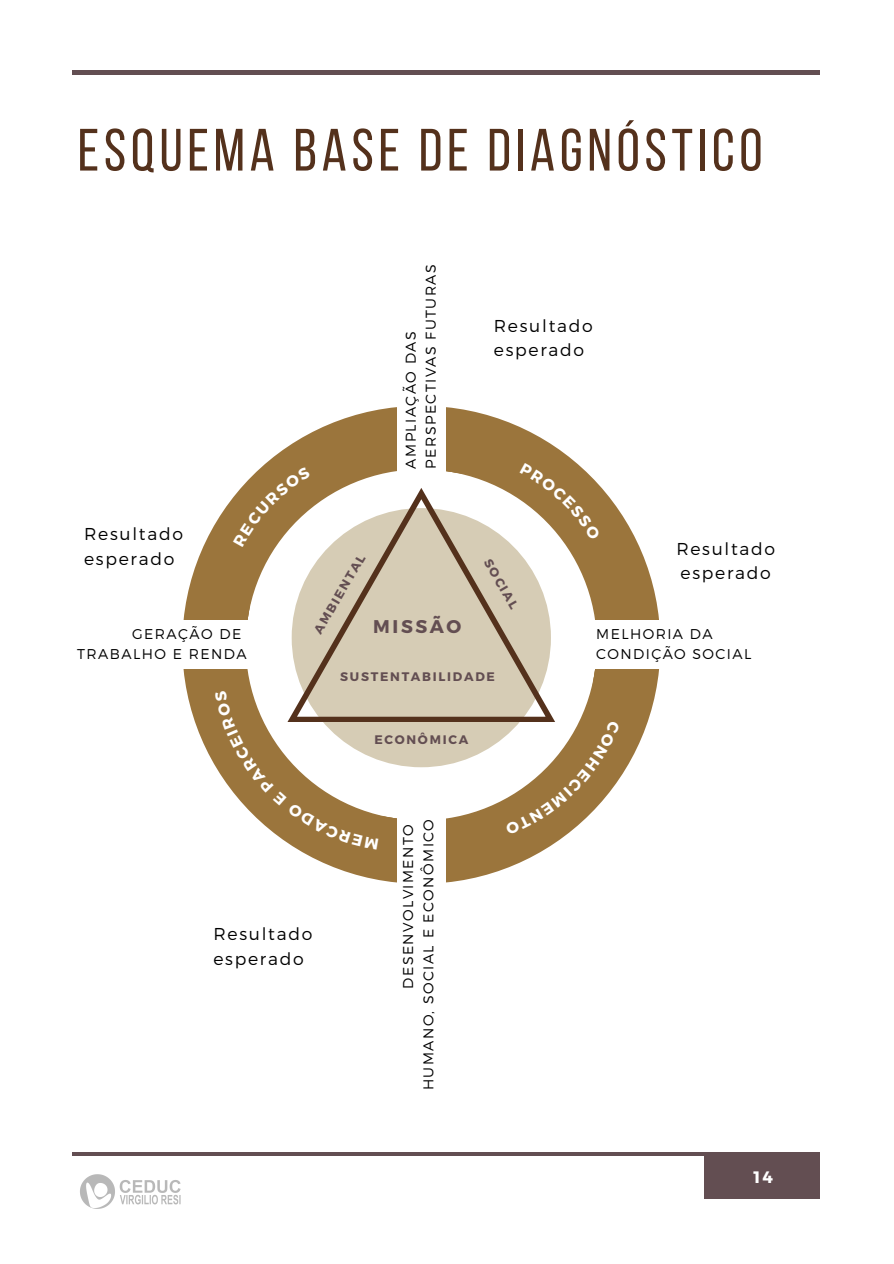
<style>
.page{position:relative;width:894px;height:1264px;background:#fff}
.page>*{position:absolute;margin:0;border:0;box-sizing:border-box;transform-origin:0 0}
.t1{font:59.55px "Bebas Neue";letter-spacing:.08em;color:#54311c}
.t2{font:700 18.3px "Montserrat";letter-spacing:.14em;color:#634e52}
.t3{font:300 17.25px/24.8px "Montserrat";letter-spacing:.1em;color:#000}
.t4{font:700 16.5px "Montserrat";color:#fff}
.t5{font:300 14.25px/20.2px "Montserrat";letter-spacing:.1em;color:#000}
.t6{font:700 12.45px "Montserrat";letter-spacing:.14em;color:#634e52}
</style>
<div class="page">
<hr style="left:72px;top:71px;width:747px;height:3px;background:#634e52">
<div style="left:704px;top:1152px;width:115px;height:46px;background:#634e52"></div>
<hr style="left:72px;top:1152px;width:747px;height:3px;background:#634e52">
<div style="left:182px;top:406px;width:478px;height:477px;background:#9b753c;border-radius:50%"></div>
<div style="left:153px;top:620px;width:536px;height:49px;background:#fff"></div>
<div style="left:397px;top:376px;width:48px;height:537px;background:#fff"></div>
<svg style="left:247px;top:456px;width:362px;height:377px;fill:#fff"></svg>
<div style="left:291px;top:508px;width:260px;height:259px;background:#d6ccb5;border-radius:50%"></div>
<svg style="left:287px;top:488px;width:268px;height:234px"></svg>
<img style="left:80px;top:1174px;width:101px;height:35px">
<svg style="left:233px;top:466px;width:77px;height:81px"></svg>
<svg style="left:519px;top:462px;width:81px;height:78px"></svg>
<svg style="left:214px;top:691px;width:164px;height:158px"></svg>
<svg style="left:505px;top:720px;width:115px;height:115px"></svg>
<h1 class="t1" style="left:78px;top:126px;width:686px">ESQUEMA BASE DE DIAGNÓSTICO</h1>
<p class="t5" style="left:399px;top:468px;width:206px;rotate:-90deg">AMPLIAÇÃO DAS<br>PERSPECTIVAS FUTURAS</p>
<p class="t3" style="left:493px;top:312px;width:100px">Resultado esperado</p>
<p class="t3" style="left:84px;top:520px;width:100px">Resultado esperado</p>
<p class="t3" style="left:676px;top:535px;width:100px">Resultado esperado</p>
<h5 class="t6" style="left:310px;top:629px;width:91px;rotate:-60deg">AMBIENTAL</h5>
<p class="t6" style="left:494px;top:555px;width:57px;rotate:60deg">SOCIAL</p>
<h3 class="t2" style="left:373px;top:614px;width:90px">MISSÃO</h3>
<p class="t5" style="left:77px;top:623px;width:171px;text-indent:55px">GERAÇÃO DE<br>TRABALHO E RENDA</p>
<p class="t5" style="left:596px;top:623px;width:157px">MELHORIA DA<br>CONDIÇÃO SOCIAL</p>
<h4 class="t6" style="left:340px;top:668px;width:156px">SUSTENTABILIDADE</h4>
<p class="t3" style="left:213px;top:920px;width:100px">Resultado esperado</p>
<h4 class="t6" style="left:374px;top:731px;width:95px">ECONÔMICA</h4>
<p class="t5" style="left:397px;top:1090px;width:273px;text-indent:102px;rotate:-90deg">DESENVOLVIMENTO<br>HUMANO, SOCIAL E ECONÔMICO</p>
<p class="t4" style="left:753px;top:1166px;width:21px">14</p>
</div>
